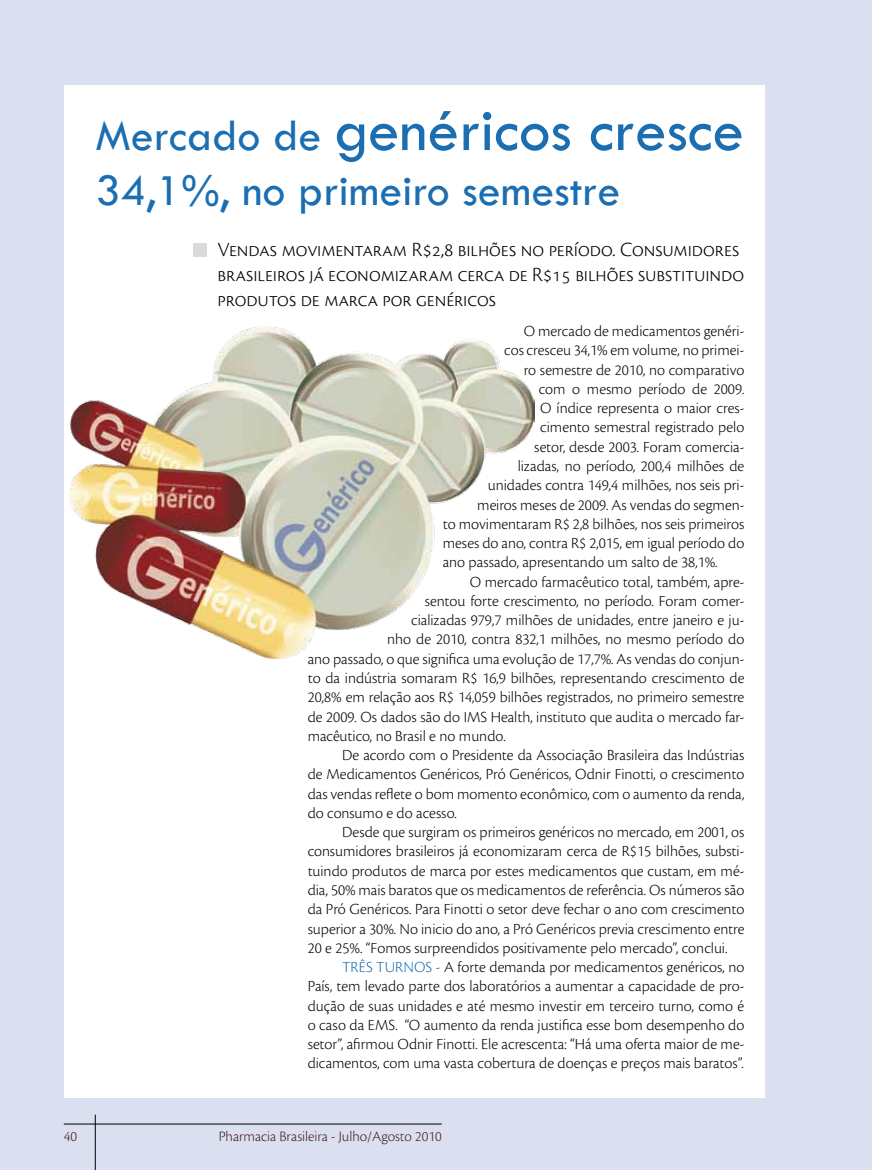
<style>
.page{position:relative;width:872px;height:1170px;background:#fff}
.page>*{position:absolute;margin:0;border:0;box-sizing:border-box;transform-origin:0 0}
.t1{font:63.6px "Tw Cen";color:#1b6eb1}
.t2{font:45.9px "Tw Cen";color:#1b6eb1}
.t3{font:300 21px/25.2px "Cronos Pro";letter-spacing:-.005em;color:#000}
.t4{font:300 16.05px "Cronos Pro";color:#000}
.t5{font:300 15px "Cronos Pro";color:#4a1c19}
.s1{font-size:45.9px}
.s2{color:#1b6eb1}
</style>
<div class="page">
<div style="left:0;top:0;width:872px;height:1169px;background:#dae0f0"></div>
<hr style="left:95px;top:1114px;width:1px;height:55px;background:#000">
<hr style="left:64px;top:1123px;width:378px;height:1px;background:#000">
<div style="left:65px;top:85px;width:700px;height:1012px;background:#fff"></div>
<div style="left:193px;top:243px;width:14px;height:13px;background:#d9dadb"></div>
<img style="left:70px;top:326px;width:464px;height:332px">
<h1 class="t1" style="left:95px;top:92px;width:650px"><span class="s1">Mercado de</span> genéricos cresce</h1>
<h2 class="t2" style="left:95px;top:163px;width:526px">34,1%, no primeiro semestre</h2>
<h3 class="t3" style="left:218px;top:237px;width:528px">Vendas movimentaram R$2,8 bilhões no período. Consumidores brasileiros já economizaram cerca de R$15 bilhões substituindo produtos de marca por genéricos</h3>
<p class="t4" style="left:524px;top:322px;width:222px">O mercado de medicamentos genéri-</p>
<p class="t4" style="left:504px;top:341px;width:241px">cos cresceu 34,1% em volume, no primei-</p>
<p class="t4" style="left:524px;top:360px;width:222px">ro semestre de 2010, no comparativo</p>
<p class="t4" style="left:539px;top:379px;width:207px">com o mesmo período de 2009.</p>
<p class="t4" style="left:540px;top:399px;width:206px">O índice representa o maior cres-</p>
<p class="t4" style="left:540px;top:418px;width:206px">cimento semestral registrado pelo</p>
<p class="t4" style="left:534px;top:437px;width:212px">setor, desde 2003. Foram comercia-</p>
<p class="t4" style="left:518px;top:456px;width:228px">lizadas, no período, 200,4 milhões de</p>
<p class="t4" style="left:488px;top:476px;width:258px">unidades contra 149,4 milhões, nos seis pri-</p>
<p class="t4" style="left:477px;top:495px;width:269px">meiros meses de 2009. As vendas do segmen-</p>
<p class="t4" style="left:443px;top:514px;width:303px">to movimentaram R$ 2,8 bilhões, nos seis primeiros</p>
<p class="t4" style="left:443px;top:534px;width:303px">meses do ano, contra R$ 2,015, em igual período do</p>
<p class="t4" style="left:443px;top:553px;width:276px">ano passado, apresentando um salto de 38,1%.</p>
<p class="t4" style="left:470px;top:572px;width:276px">O mercado farmacêutico total, também, apre-</p>
<p class="t4" style="left:425px;top:591px;width:321px">sentou forte crescimento, no período. Foram comer-</p>
<p class="t4" style="left:411px;top:611px;width:335px">cializadas 979,7 milhões de unidades, entre janeiro e ju-</p>
<p class="t4" style="left:387px;top:630px;width:358px">nho de 2010, contra 832,1 milhões, no mesmo período do</p>
<p class="t4" style="left:308px;top:649px;width:438px">ano passado, o que significa uma evolução de 17,7%. As vendas do conjun-</p>
<p class="t4" style="left:308px;top:668px;width:438px">to da indústria somaram R$ 16,9 bilhões, representando crescimento de</p>
<p class="t4" style="left:308px;top:688px;width:438px">20,8% em relação aos R$ 14,059 bilhões registrados, no primeiro semestre</p>
<p class="t4" style="left:308px;top:707px;width:438px">de 2009. Os dados são do IMS Health, instituto que audita o mercado far-</p>
<p class="t4" style="left:308px;top:726px;width:199px">macêutico, no Brasil e no mundo.</p>
<p class="t4" style="left:342px;top:745px;width:404px">De acordo com o Presidente da Associação Brasileira das Indústrias</p>
<p class="t4" style="left:308px;top:765px;width:438px">de Medicamentos Genéricos, Pró Genéricos, Odnir Finotti, o crescimento</p>
<p class="t4" style="left:308px;top:784px;width:438px">das vendas reflete o bom momento econômico, com o aumento da renda,</p>
<p class="t4" style="left:308px;top:803px;width:151px">do consumo e do acesso.</p>
<p class="t4" style="left:342px;top:822px;width:404px">Desde que surgiram os primeiros genéricos no mercado, em 2001, os</p>
<p class="t4" style="left:308px;top:842px;width:438px">consumidores brasileiros já economizaram cerca de R$15 bilhões, substi-</p>
<p class="t4" style="left:308px;top:861px;width:438px">tuindo produtos de marca por estes medicamentos que custam, em mé-</p>
<p class="t4" style="left:308px;top:880px;width:438px">dia, 50% mais baratos que os medicamentos de referência. Os números são</p>
<p class="t4" style="left:308px;top:899px;width:438px">da Pró Genéricos. Para Finotti o setor deve fechar o ano com crescimento</p>
<p class="t4" style="left:308px;top:919px;width:438px">superior a 30%. No inicio do ano, a Pró Genéricos previa crescimento entre</p>
<p class="t4" style="left:308px;top:938px;width:421px">20 e 25%. “Fomos surpreendidos positivamente pelo mercado”, conclui.</p>
<p class="t4" style="left:342px;top:957px;width:404px"><span class="s2">TRÊS TURNOS -</span> A forte demanda por medicamentos genéricos, no</p>
<p class="t4" style="left:308px;top:976px;width:438px">País, tem levado parte dos laboratórios a aumentar a capacidade de pro-</p>
<p class="t4" style="left:308px;top:996px;width:438px">dução de suas unidades e até mesmo investir em terceiro turno, como é</p>
<p class="t4" style="left:308px;top:1015px;width:438px">o caso da EMS. “O aumento da renda justifica esse bom desempenho do</p>
<p class="t4" style="left:308px;top:1034px;width:438px">setor”, afirmou Odnir Finotti. Ele acrescenta: “Há uma oferta maior de me-</p>
<p class="t4" style="left:308px;top:1054px;width:437px">dicamentos, com uma vasta cobertura de doenças e preços mais baratos”.</p>
<p class="t5" style="left:64px;top:1127px;width:15px">40</p>
<p class="t5" style="left:219px;top:1127px;width:225px">Pharmacia Brasileira - Julho/Agosto 2010</p>
</div>
